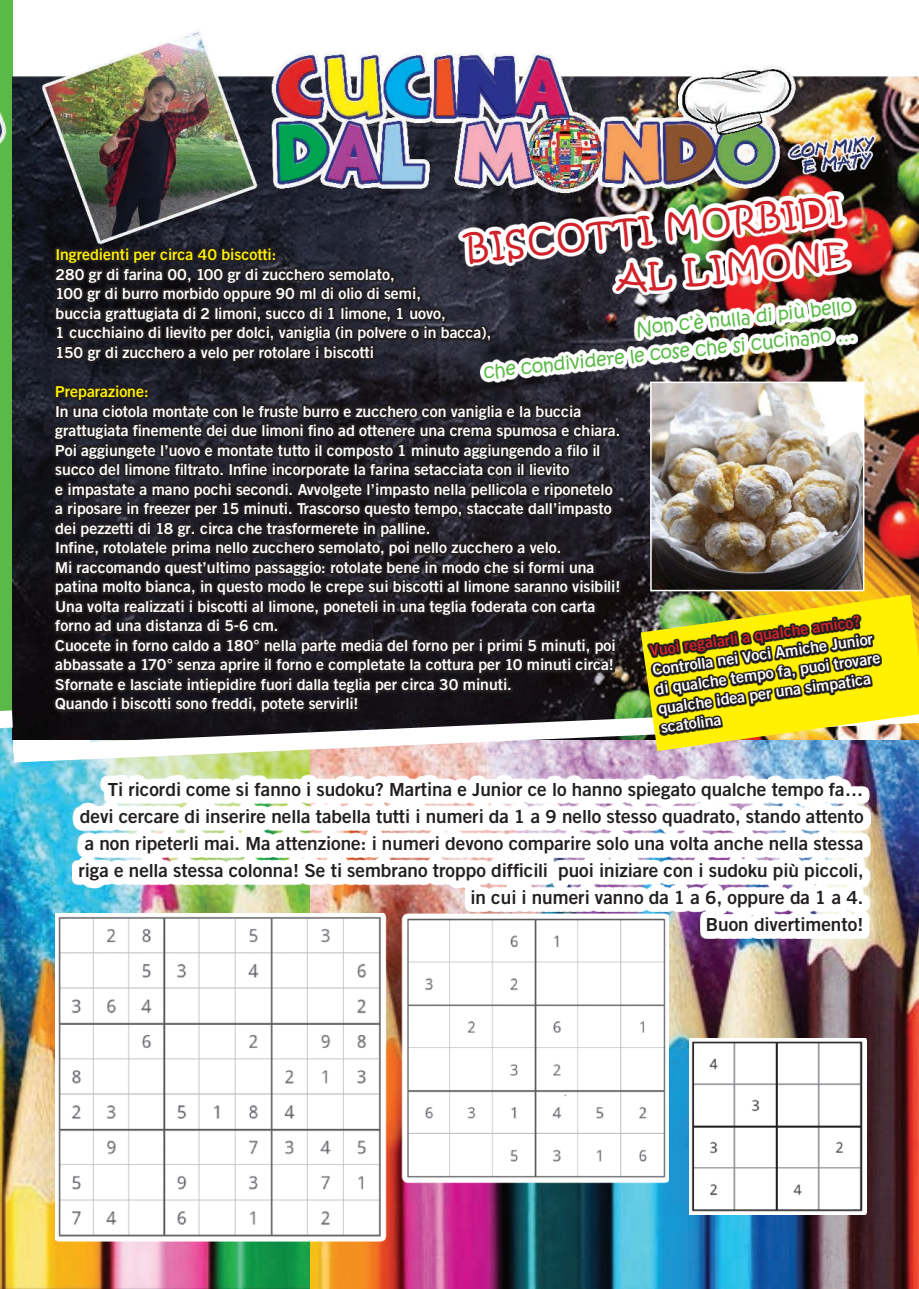
<style>
.page{position:relative;width:919px;height:1289px;background:#fff}
.page>*{position:absolute;margin:0;border:0;box-sizing:border-box;transform-origin:0 0}
.t1{font:33px/46.5px "Kristen ITC";color:#d1232a;text-align:right}
.t2{font:700 18px/27px "Goethe Gothic";color:#231f20;text-align:right}
.t3{font:18px/27px "Kristen ITC";color:#5aba48;text-align:right}
.t4{font:700 15px/19.5px "Goethe Gothic";color:#fff}
.t5{font:700 15px "Goethe Gothic";color:#fff101}
.t6{font:700 15px "Goethe Gothic";color:#d1232a}
</style>
<div class="page">
<img style="left:0;top:728px;width:310px;height:560px">
<img style="left:310px;top:762px;width:608px;height:526px">
<img style="left:52px;top:31px;width:866px;height:674px">
<img style="left:13px;top:705px;width:905px;height:57px">
<svg style="left:0;top:0;width:52px;height:728px"></svg>
<img style="left:0;top:70px;width:34px;height:220px">
<img style="left:458px;top:191px;width:399px;height:191px">
<svg style="left:54px;top:246px;width:438px;height:116px;fill:#231f20"></svg>
<svg style="left:53px;top:383px;width:568px;height:331px;fill:#231f20"></svg>
<img style="left:640px;top:594px;width:278px;height:157px">
<svg style="left:647px;top:614px;width:235px;height:121px"></svg>
<img style="left:653px;top:384px;width:208px;height:204px">
<div style="left:650px;top:381px;width:214px;height:210px;border:2px solid #fff"></div>
<img style="left:72px;top:774px;width:798px;height:165px">
<img style="left:55px;top:913px;width:613px;height:337px">
<img style="left:689px;top:1038px;width:177px;height:176px">
<h1 class="t1" style="left:463px;top:225px;width:379px;rotate:-6deg">BISCOTTI MORBIDI<br>AL LIMONE</h1>
<p class="t3" style="left:479px;top:332px;width:374px;rotate:-6deg">Non c’è nulla di più bello<br>che condividere le cose che si cucinano …</p>
<p class="t5" style="left:56px;top:245px;width:222px">Ingredienti per circa 40 biscotti:</p>
<p class="t4" style="left:56px;top:264px;width:437px">280 gr di farina 00, 100 gr di zucchero semolato,<br>100 gr di burro morbido oppure 90 ml di olio di semi,<br>buccia grattugiata di 2 limoni, succo di 1 limone, 1 uovo,<br>1 cucchiaino di lievito per dolci, vaniglia (in polvere o in bacca), 150 gr di zucchero a velo per rotolare i biscotti</p>
<p class="t5" style="left:55px;top:382px;width:95px">Preparazione:</p>
<p class="t4" style="left:55px;top:401px;width:566px">In una ciotola montate con le fruste burro e zucchero con vaniglia e la buccia grattugiata finemente dei due limoni fino ad ottenere una crema spumosa e chiara.<br>Poi aggiungete l’uovo e montate tutto il composto 1 minuto aggiungendo a filo il succo del limone filtrato. Infine incorporate la farina setacciata con il lievito<br>e impastate a mano pochi secondi. Avvolgete l’impasto nella pellicola e riponetelo a riposare in freezer per 15 minuti. Trascorso questo tempo, staccate dall’impasto dei pezzetti di 18 gr. circa che trasformerete in palline.<br>Infine, rotolatele prima nello zucchero semolato, poi nello zucchero a velo.<br>Mi raccomando quest’ultimo passaggio: rotolate bene in modo che si formi una patina molto bianca, in questo modo le crepe sui biscotti al limone saranno visibili!<br>Una volta realizzati i biscotti al limone, poneteli in una teglia foderata con carta forno ad una distanza di 5-6 cm.<br>Cuocete in forno caldo a 180° nella parte media del forno per i primi 5 minuti, poi abbassate a 170° senza aprire il forno e completate la cottura per 10 minuti circa!<br>Sfornate e lasciate intiepidire fuori dalla teglia per circa 30 minuti.<br>Quando i biscotti sono freddi, potete servirli!</p>
<p class="t6" style="left:648px;top:641px;width:214px;rotate:-8deg">Vuoi regalarli a qualche amico?</p>
<p class="t4" style="left:651px;top:660px;width:228px;rotate:-8deg">Controlla nei Voci Amiche Junior di qualche tempo fa, puoi trovare qualche idea per una simpatica scatolina</p>
<p class="t2" style="left:78px;top:775px;width:786px">Ti ricordi come si fanno i sudoku? Martina e Junior ce lo hanno spiegato qualche tempo fa… devi cercare di inserire nella tabella tutti i numeri da 1 a 9 nello stesso quadrato, stando attento a non ripeterli mai. Ma attenzione: i numeri devono comparire solo una volta anche nella stessa riga e nella stessa colonna! Se ti sembrano troppo difficili puoi iniziare con i sudoku più piccoli, in cui i numeri vanno da 1 a 6, oppure da 1 a 4.<br>Buon divertimento!</p>
</div>
